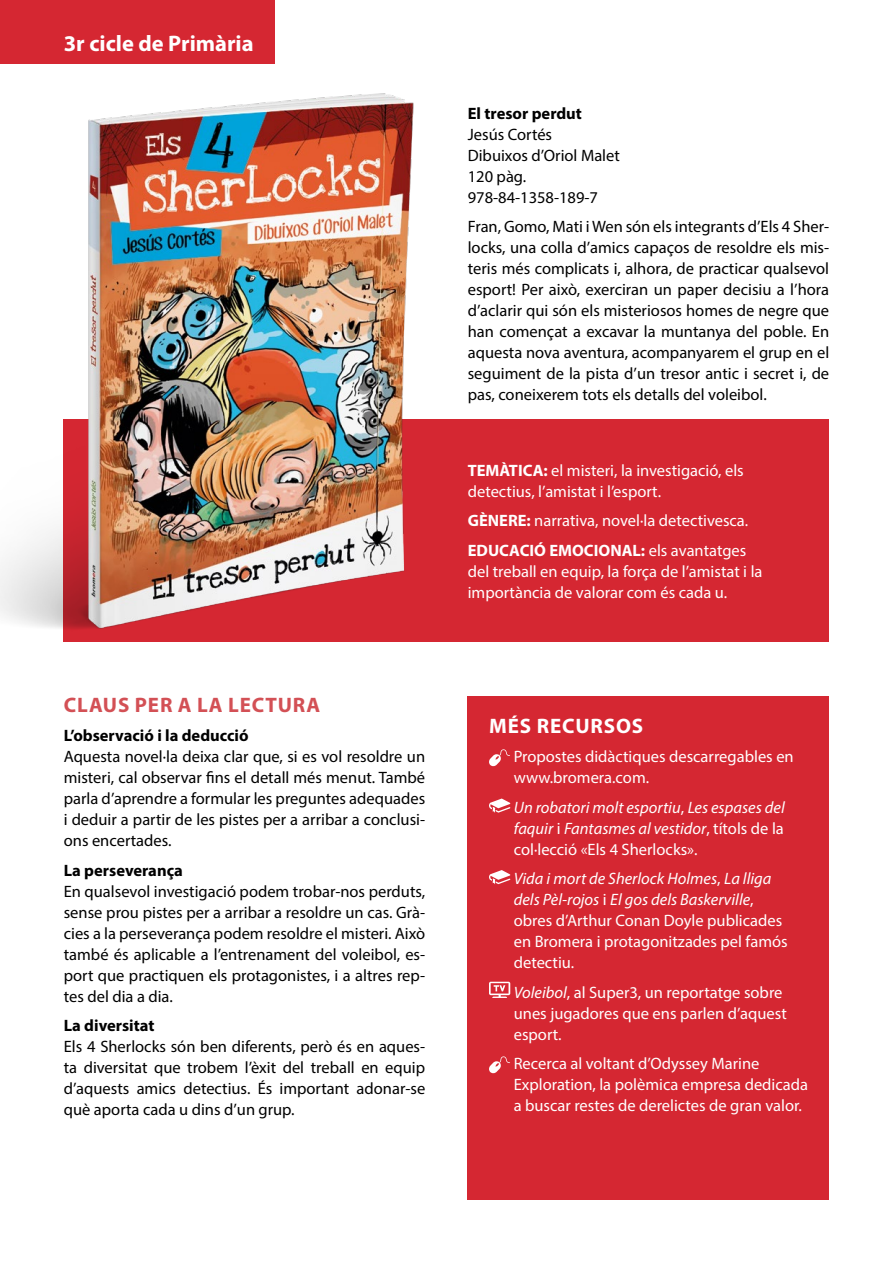
<style>
.page{position:relative;width:893px;height:1263px;background:#fff}
.page>*{position:absolute;margin:0;border:0;box-sizing:border-box;transform-origin:0 0}
.t1{font:700 22.5px "Myriad Pro";color:#fff}
.Títol_Claus_1{font:700 21px "Myriad Pro";letter-spacing:.04em;color:#d35055}
.t2{font:700 21px "Myriad Pro";letter-spacing:.04em;color:#fff}
.Text{font:16.5px/21px "Myriad Pro";color:#000;text-align:justify}
.Temàtica__gènere{font:16.5px/21px "Myriad Pro";color:#fff}
.t3{font:italic 16.5px/21px "Myriad Pro";color:#fff;text-align:justify}
.Títol_Claus_2{font:700 16.5px "Myriad Pro";color:#000}
.s1{font-weight:700}
.s2{font-style:normal}
.s3{font-style:italic}
</style>
<div class="page">
<div style="left:64px;top:419px;width:765px;height:223px;background:#d52732"></div>
<div style="left:468px;top:696px;width:361px;height:503px;background:#d52732"></div>
<div style="left:0;top:0;width:275px;height:64px;background:#d52732"></div>
<img style="left:0;top:93px;width:414px;height:549px">
<svg style="left:489px;top:749px;width:21px;height:18px"></svg>
<svg style="left:489px;top:798px;width:21px;height:15px"></svg>
<svg style="left:489px;top:870px;width:21px;height:14px"></svg>
<svg style="left:489px;top:982px;width:21px;height:16px"></svg>
<svg style="left:489px;top:1056px;width:21px;height:18px"></svg>
<h1 class="t1" style="left:64px;top:29px;width:191px">3r cicle de Primària</h1>
<p class="Títol_Claus_1" style="left:64px;top:691px;width:258px">CLAUS PER A LA LECTURA</p>
<p class="Títol_Claus_2" style="left:64px;top:725px;width:186px">L’observació i la deducció</p>
<p class="Text" style="left:64px;top:746px;width:363px">Aquesta novel·la deixa clar que, si es vol resoldre un misteri, cal observar fins el detall més menut. També parla d’aprendre a formular les preguntes adequades i deduir a partir de les pistes per a arribar a conclusi&shy;ons encertades.</p>
<p class="Títol_Claus_2" style="left:64px;top:859px;width:121px">La perseverança</p>
<p class="Text" style="left:64px;top:880px;width:363px">En qualsevol investigació podem trobar-nos perduts, sense prou pistes per a arribar a resoldre un cas. Grà&shy;cies a la perseverança podem resoldre el misteri. Això també és aplicable a l’entrenament del voleibol, es&shy;port que practiquen els protagonistes, i a altres rep&shy;tes del dia a dia.</p>
<p class="Títol_Claus_2" style="left:64px;top:1015px;width:92px">La diversitat</p>
<p class="Text" style="left:64px;top:1036px;width:363px">Els 4 Sherlocks són ben diferents, però és en aques&shy;ta diversitat que trobem l’èxit del treball en equip d’aquests amics detectius. És important adonar-se què aporta cada u dins d’un grup.</p>
<p class="Títol_Claus_2" style="left:468px;top:102px;width:116px">El tresor perdut</p>
<p class="Text" style="left:468px;top:123px;width:154px;text-align:left">Jesús Cortés<br>Dibuixos d’Oriol Malet<br>120 pàg.<br>978-84-1358-189-7</p>
<p class="Text" style="left:468px;top:216px;width:363px">Fran, Gomo, Mati i Wen són els integrants d’Els 4 Sher&shy;locks, una colla d’amics capaços de resoldre els mis&shy;teris més complicats i, alhora, de practicar qualsevol esport! Per això, exerciran un paper decisiu a l’hora d’aclarir qui són els misteriosos homes de negre que han començat a excavar la muntanya del poble. En aquesta nova aventura, acompanyarem el grup en el seguiment de la pista d’un tresor antic i secret i, de pas, coneixerem tots els detalls del voleibol.</p>
<p class="Temàtica__gènere" style="left:468px;top:459px;width:277px"><span class="s1">TEMÀTICA:</span> el misteri, la investigació, els detectius, l’amistat i l’esport.</p>
<p class="Temàtica__gènere" style="left:468px;top:510px;width:282px"><span class="s1">GÈNERE:</span> narrativa, novel·la detectivesca.</p>
<p class="Temàtica__gènere" style="left:468px;top:539px;width:296px"><span class="s1">EDUCACIÓ EMOCIONAL:</span> els avantatges del treball en equip, la força de l’amistat i la importància de valorar com és cada u.</p>
<p class="t2" style="left:489px;top:712px;width:156px">MÉS RECURSOS</p>
<p class="Temàtica__gènere" style="left:514px;top:746px;width:282px">Propostes didàctiques descarregables en www.bromera.com.</p>
<p class="t3" style="left:514px;top:797px;width:272px">Un robatori molt esportiu<span class="s2">,</span> Les espases del faquir <span class="s2">i</span> Fantasmes al vestidor<span class="s2">, títols de la col·lecció «Els 4 Sherlocks».</span></p>
<p class="Temàtica__gènere" style="left:514px;top:868px;width:275px"><span class="s3">Vida i mort de Sherlock Holmes</span>, <span class="s3">La lliga dels Pèl-rojos</span> i <span class="s3">El gos dels Baskerville</span>, obres d’Arthur Conan Doyle publicades en Bromera i protagonitzades pel famós detectiu.</p>
<p class="Temàtica__gènere" style="left:514px;top:982px;width:275px"><span class="s3">Voleibol</span>, al Super3, un reportatge sobre unes jugadores que ens parlen d’aquest esport.</p>
<p class="Temàtica__gènere" style="left:514px;top:1053px;width:296px">Recerca al voltant d’Odyssey Marine<br>Exploration, la polèmica empresa dedicada a buscar restes de derelictes de gran valor.</p>
</div>
